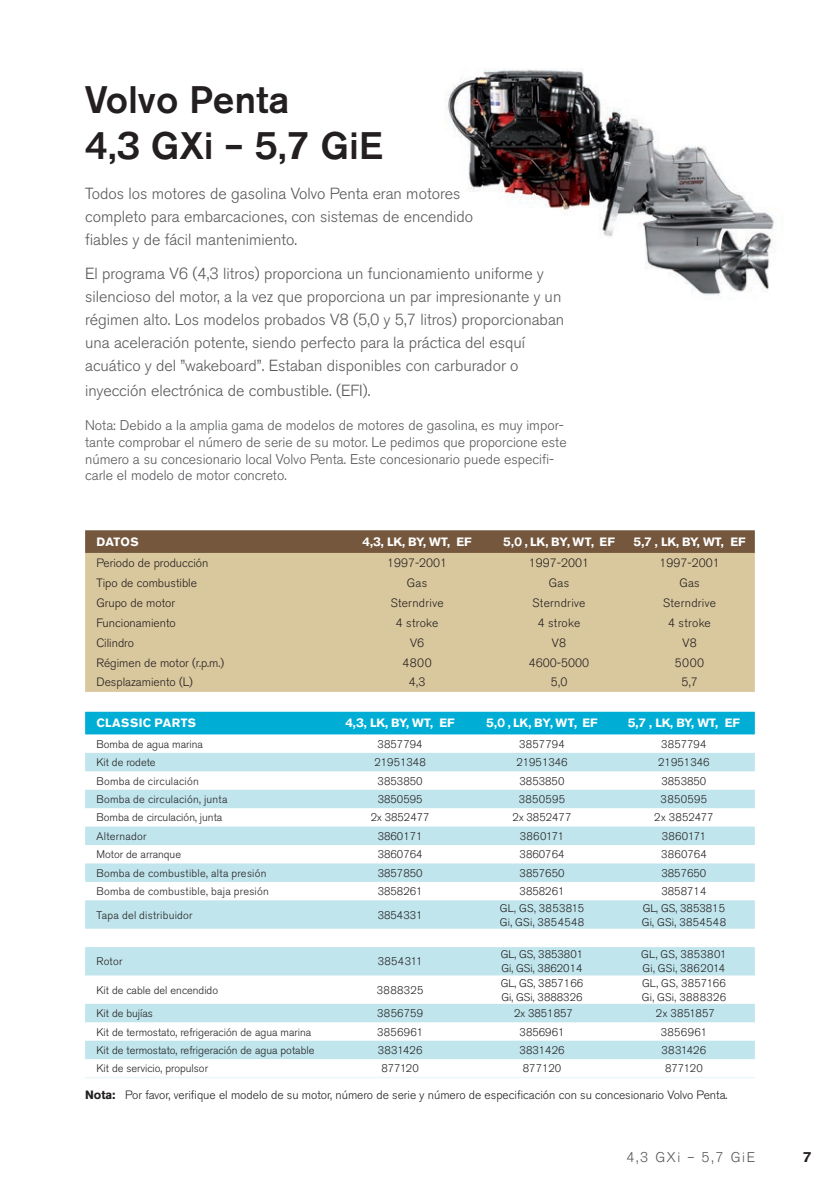
<style>
.page{position:relative;width:840px;height:1191px;background:#fff}
.page>*{position:absolute;margin:0;border:0;box-sizing:border-box;transform-origin:0 0}
.t1{font:500 38px/46px "Volvo Sans Pro";letter-spacing:.01em;color:#231f20}
.t2{font:300 16px/23px "Volvo Sans Pro";color:#57585a}
.t3{font:300 14px/16.8px "Volvo Sans Pro";color:#57585a}
.t4{font:700 14px "Volvo Sans Pro";color:#231f20}
.t5{font:300 12px "Volvo Sans Pro";color:#231f20}
.t6{font:700 12px "Volvo Sans Pro";color:#fff}
.t7{font:300 12px "Volvo Sans Pro";letter-spacing:.02em;color:#231f20}
.t8{font:700 12px "Volvo Sans Pro";letter-spacing:.035em;color:#fff}
.t9{font:300 11px/14px "Volvo Sans Pro";color:#231f20}
.t10{font:300 11px/14px "Volvo Sans Pro";letter-spacing:.025em;color:#231f20}
.t11{font:300 11px/14px "Volvo Sans Pro";letter-spacing:.03em;color:#231f20}
.t12{font:300 11px "Volvo Sans Pro";letter-spacing:.02em;color:#231f20}
.s1{font-weight:700}
</style>
<div class="page">
<img style="left:445px;top:69px;width:331px;height:228px">
<div style="left:85px;top:711px;width:669px;height:23px;background:#00aed5"></div>
<svg style="left:85px;top:753px;width:669px;height:306px;fill:#c0e5ec"></svg>
<hr style="left:85px;top:1076px;width:244px;height:2px;background:#ebf7f9">
<hr style="left:329px;top:1076px;width:142px;height:2px;background:#ebf7f9">
<hr style="left:471px;top:1076px;width:141px;height:2px;background:#ebf7f9">
<hr style="left:612px;top:1076px;width:142px;height:2px;background:#ebf7f9">
<svg style="left:85px;top:530px;width:669px;height:23px;background:#76593f"></svg>
<div style="left:85px;top:553px;width:669px;height:139px;background:#d9c79d"></div>
<h1 class="t1" style="left:85px;top:76px;width:299px">Volvo Penta<br>4,3 GXi – 5,7 GiE</h1>
<h2 class="t2" style="left:85px;top:182px;width:389px">Todos los motores de gasolina Volvo Penta eran motores completo para embarcaciones, con sistemas de encendido fiables y de fácil mantenimiento.</h2>
<p class="t2" style="left:85px;top:262px;width:480px">El programa V6 (4,3 litros) proporciona un funcionamiento uniforme y silencioso del motor, a la vez que proporciona un par impresionante y un régimen alto. Los modelos probados V8 (5,0 y 5,7 litros) proporcionaban una aceleración potente, siendo perfecto para la práctica del esquí acuático y del ”wakeboard”. Estaban disponibles con carburador o</p>
<h2 class="t2" style="left:85px;top:379px;width:287px">inyección electrónica de combustible. (EFI).</h2>
<p class="t3" style="left:85px;top:417px;width:482px">Nota: Debido a la amplia gama de modelos de motores de gasolina, es muy impor&shy;tante comprobar el número de serie de su motor. Le pedimos que proporcione este número a su concesionario local Volvo Penta. Este concesionario puede especifi&shy;carle el modelo de motor concreto.</p>
<p class="t6" style="left:96px;top:534px;width:44px">DATOS</p>
<p class="t6" style="left:362px;top:534px;width:110px">4,3, LK, BY, WT, EF</p>
<p class="t6" style="left:503px;top:534px;width:113px">5,0 , LK, BY, WT, EF</p>
<p class="t6" style="left:633px;top:534px;width:113px">5,7 , LK, BY, WT, EF</p>
<p class="t5" style="left:96px;top:556px;width:113px">Periodo de producción</p>
<p class="t5" style="left:387px;top:556px;width:62px">1997-2001</p>
<p class="t5" style="left:528px;top:556px;width:62px">1997-2001</p>
<p class="t5" style="left:659px;top:556px;width:62px">1997-2001</p>
<p class="t5" style="left:96px;top:576px;width:102px">Tipo de combustible</p>
<p class="t5" style="left:406px;top:576px;width:22px">Gas</p>
<p class="t5" style="left:548px;top:576px;width:22px">Gas</p>
<p class="t5" style="left:679px;top:576px;width:22px">Gas</p>
<p class="t5" style="left:96px;top:596px;width:80px">Grupo de motor</p>
<p class="t7" style="left:390px;top:596px;width:54px">Sterndrive</p>
<p class="t7" style="left:532px;top:596px;width:54px">Sterndrive</p>
<p class="t7" style="left:662px;top:596px;width:54px">Sterndrive</p>
<p class="t5" style="left:96px;top:616px;width:81px">Funcionamiento</p>
<p class="t5" style="left:395px;top:616px;width:44px">4 stroke</p>
<p class="t5" style="left:537px;top:616px;width:44px">4 stroke</p>
<p class="t5" style="left:668px;top:616px;width:44px">4 stroke</p>
<p class="t5" style="left:96px;top:635px;width:39px">Cilindro</p>
<p class="t5" style="left:410px;top:635px;width:16px">V6</p>
<p class="t5" style="left:551px;top:635px;width:16px">V8</p>
<p class="t5" style="left:682px;top:635px;width:16px">V8</p>
<p class="t5" style="left:96px;top:655px;width:129px">Régimen de motor (r.p.m.)</p>
<p class="t5" style="left:402px;top:655px;width:31px">4800</p>
<p class="t5" style="left:528px;top:655px;width:62px">4600-5000</p>
<p class="t5" style="left:674px;top:655px;width:31px">5000</p>
<p class="t5" style="left:96px;top:675px;width:98px">Desplazamiento (L)</p>
<p class="t5" style="left:408px;top:675px;width:18px">4,3</p>
<p class="t5" style="left:550px;top:675px;width:18px">5,0</p>
<p class="t5" style="left:681px;top:675px;width:18px">5,7</p>
<p class="t8" style="left:96px;top:716px;width:101px">CLASSIC PARTS</p>
<p class="t6" style="left:345px;top:716px;width:110px">4,3, LK, BY, WT, EF</p>
<p class="t6" style="left:486px;top:716px;width:113px">5,0 , LK, BY, WT, EF</p>
<p class="t6" style="left:627px;top:716px;width:113px">5,7 , LK, BY, WT, EF</p>
<p class="t9" style="left:96px;top:737px;width:108px">Bomba de agua marina</p>
<p class="t9" style="left:377px;top:737px;width:46px">3857794</p>
<p class="t9" style="left:519px;top:737px;width:47px">3857794</p>
<p class="t9" style="left:660px;top:737px;width:47px">3857794</p>
<p class="t9" style="left:96px;top:755px;width:61px">Kit de rodete</p>
<p class="t9" style="left:374px;top:755px;width:53px">21951348</p>
<p class="t9" style="left:516px;top:755px;width:53px">21951346</p>
<p class="t9" style="left:657px;top:755px;width:53px">21951346</p>
<p class="t10" style="left:96px;top:774px;width:104px">Bomba de circulación</p>
<p class="t9" style="left:377px;top:774px;width:46px">3853850</p>
<p class="t9" style="left:519px;top:774px;width:46px">3853850</p>
<p class="t9" style="left:661px;top:774px;width:46px">3853850</p>
<p class="t10" style="left:96px;top:792px;width:132px">Bomba de circulación, junta</p>
<p class="t9" style="left:377px;top:792px;width:46px">3850595</p>
<p class="t10" style="left:518px;top:792px;width:48px">3850595</p>
<p class="t10" style="left:660px;top:792px;width:48px">3850595</p>
<p class="t9" style="left:96px;top:810px;width:127px">Bomba de circulación, junta</p>
<p class="t9" style="left:370px;top:810px;width:60px">2x 3852477</p>
<p class="t9" style="left:512px;top:810px;width:60px">2x 3852477</p>
<p class="t9" style="left:654px;top:810px;width:61px">2x 3852477</p>
<p class="t10" style="left:96px;top:829px;width:51px">Alternador</p>
<p class="t9" style="left:377px;top:829px;width:46px">3860171</p>
<p class="t9" style="left:519px;top:829px;width:46px">3860171</p>
<p class="t9" style="left:661px;top:829px;width:46px">3860171</p>
<p class="t9" style="left:96px;top:847px;width:86px">Motor de arranque</p>
<p class="t9" style="left:377px;top:847px;width:46px">3860764</p>
<p class="t9" style="left:519px;top:847px;width:46px">3860764</p>
<p class="t10" style="left:660px;top:847px;width:47px">3860764</p>
<p class="t10" style="left:96px;top:866px;width:171px">Bomba de combustible, alta presión</p>
<p class="t9" style="left:377px;top:866px;width:46px">3857850</p>
<p class="t9" style="left:519px;top:866px;width:46px">3857650</p>
<p class="t9" style="left:661px;top:866px;width:46px">3857650</p>
<p class="t10" style="left:96px;top:884px;width:174px">Bomba de combustible, baja presión</p>
<p class="t9" style="left:377px;top:884px;width:46px">3858261</p>
<p class="t9" style="left:519px;top:884px;width:46px">3858261</p>
<p class="t9" style="left:661px;top:884px;width:46px">3858714</p>
<p class="t10" style="left:96px;top:908px;width:97px">Tapa del distribuidor</p>
<p class="t9" style="left:377px;top:908px;width:46px">3854331</p>
<p class="t10" style="left:499px;top:901px;width:86px">GL, GS, 3853815<br>Gi, GSi, 3854548</p>
<p class="t10" style="left:641px;top:901px;width:86px">GL, GS, 3853815<br>Gi, GSi, 3854548</p>
<p class="t9" style="left:96px;top:954px;width:27px">Rotor</p>
<p class="t10" style="left:377px;top:954px;width:46px">3854311</p>
<p class="t9" style="left:500px;top:947px;width:84px">GL, GS, 3853801<br>Gi, GSi, 3862014</p>
<p class="t10" style="left:641px;top:947px;width:87px">GL, GS, 3853801<br>Gi, GSi, 3862014</p>
<p class="t9" style="left:96px;top:983px;width:123px">Kit de cable del encendido</p>
<p class="t11" style="left:377px;top:983px;width:48px">3888325</p>
<p class="t9" style="left:500px;top:976px;width:84px">GL, GS, 3857166<br>Gi, GSi, 3888326</p>
<p class="t11" style="left:641px;top:976px;width:86px">GL, GS, 3857166<br>Gi, GSi, 3888326</p>
<p class="t9" style="left:96px;top:1006px;width:58px">Kit de bujías</p>
<p class="t12" style="left:377px;top:1007px;width:47px">3856759</p>
<p class="t9" style="left:514px;top:1006px;width:60px">2x 3851857</p>
<p class="t10" style="left:655px;top:1006px;width:60px">2x 3851857</p>
<p class="t9" style="left:96px;top:1024px;width:216px">Kit de termostato, refrigeración de agua marina</p>
<p class="t10" style="left:377px;top:1024px;width:48px">3856961</p>
<p class="t9" style="left:519px;top:1024px;width:46px">3856961</p>
<p class="t10" style="left:660px;top:1024px;width:48px">3856961</p>
<p class="t9" style="left:96px;top:1043px;width:219px">Kit de termostato, refrigeración de agua potable</p>
<p class="t9" style="left:377px;top:1043px;width:46px">3831426</p>
<p class="t9" style="left:519px;top:1043px;width:46px">3831426</p>
<p class="t9" style="left:661px;top:1043px;width:46px">3831426</p>
<p class="t9" style="left:96px;top:1061px;width:113px">Kit de servicio, propulsor</p>
<p class="t9" style="left:381px;top:1061px;width:39px">877120</p>
<p class="t9" style="left:522px;top:1061px;width:40px">877120</p>
<p class="t9" style="left:664px;top:1061px;width:39px">877120</p>
<p class="t5" style="left:85px;top:1087px;width:643px"><span class="s1">Nota:</span> Por favor, verifique el modelo de su motor, número de serie y número de especificación con su concesionario Volvo Penta.</p>
<p class="t3" style="left:626px;top:1148px;width:130px">4,3 GXi – 5,7 GiE</p>
<p class="t4" style="left:802px;top:1148px;width:10px">7</p>
</div>
